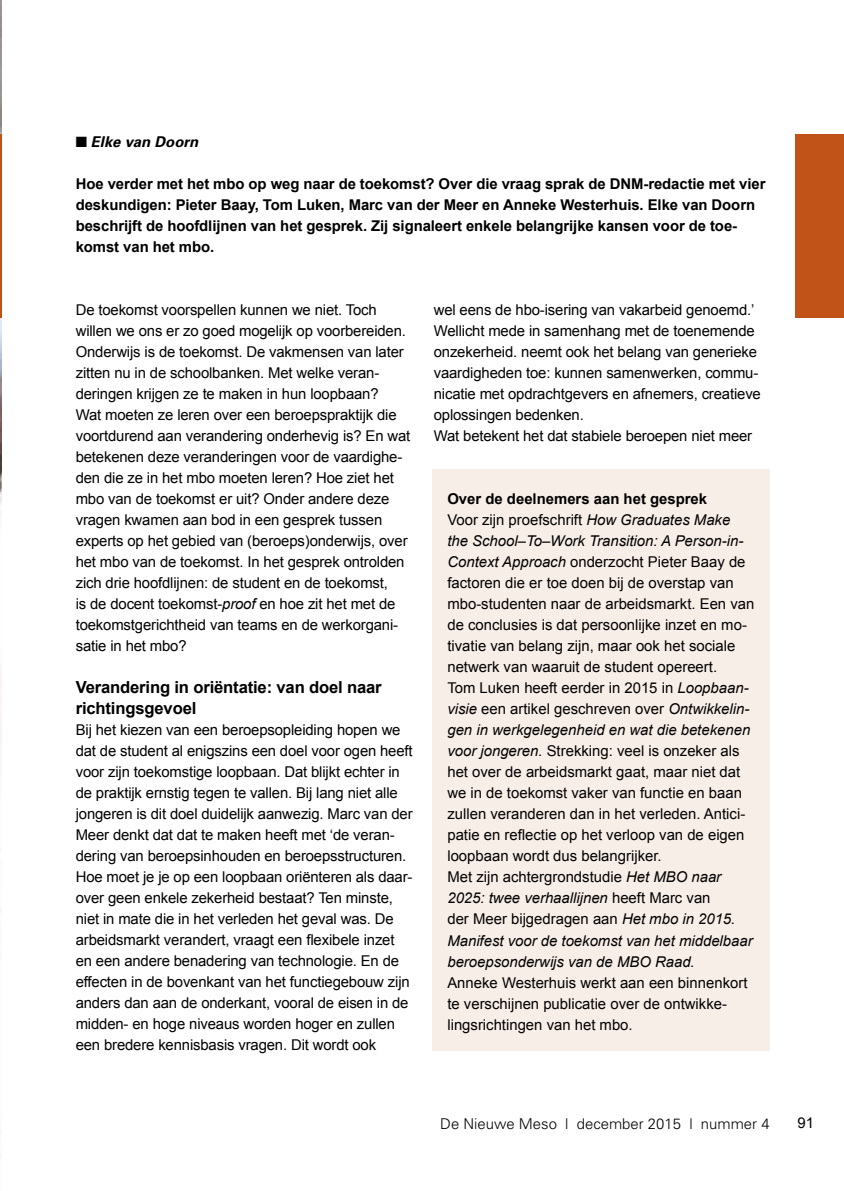
<style>
.page{position:relative;width:844px;height:1191px;background:#fff}
.page>*{position:absolute;margin:0;border:0;box-sizing:border-box;transform-origin:0 0}
.t1{font:700 16.62px/21px "Arial";letter-spacing:-.01em;color:#000}
.t2{font:14.88px/21px "Arial";letter-spacing:-.01em;color:#000}
.t3{font:700 14.88px/21px "Arial";letter-spacing:-.005em;color:#000}
.t4{font:300 14.88px "Univers";color:#000}
.t5{font:italic 700 14.88px "Univers";color:#000}
.s1{font-style:italic}
.s2{font-weight:700}
</style>
<div class="page">
<img style="left:0;top:0;width:1px;height:726px">
<div style="left:432px;top:469px;width:337px;height:581px;background:#f8eee8"></div>
<div style="left:795px;top:134px;width:48px;height:183px;background:#c15319"></div>
<hr style="left:0;top:134px;width:1px;height:183px;background:#c15319">
<p class="t5" style="left:76px;top:132px;width:124px">■ Elke van Doorn</p>
<p class="t3" style="left:76px;top:174px;width:691px">Hoe verder met het mbo op weg naar de toekomst? Over die vraag sprak de DNM-redactie met vier deskundigen: Pieter Baay, Tom Luken, Marc van der Meer en Anneke Westerhuis. Elke van Doorn beschrijft de hoofdlijnen van het gesprek. Zij signaleert enkele belangrijke kansen voor de toe&shy;komst van het mbo.</p>
<p class="t2" style="left:76px;top:299px;width:336px">De toekomst voorspellen kunnen we niet. Toch willen we ons er zo goed mogelijk op voorbereiden.<br>Onderwijs is de toekomst. De vakmensen van later zitten nu in de schoolbanken. Met welke veran&shy;deringen krijgen ze te maken in hun loopbaan?<br>Wat moeten ze leren over een beroepspraktijk die voortdurend aan verandering onderhevig is? En wat betekenen deze veranderingen voor de vaardighe&shy;den die ze in het mbo moeten leren? Hoe ziet het mbo van de toekomst er uit? Onder andere deze vragen kwamen aan bod in een gesprek tussen experts op het gebied van (beroeps)onderwijs, over het mbo van de toekomst. In het gesprek ontrolden zich drie hoofdlijnen: de student en de toekomst,<br>is de docent toekomst-<span class="s1">proof</span> en hoe zit het met de toekomstgerichtheid van teams en de werkorgani&shy;satie in het mbo?</p>
<p class="t1" style="left:76px;top:677px;width:307px">Verandering in oriëntatie: van doel naar richtingsgevoel</p>
<p class="t2" style="left:76px;top:719px;width:338px">Bij het kiezen van een beroepsopleiding hopen we dat de student al enigszins een doel voor ogen heeft voor zijn toekomstige loopbaan. Dat blijkt echter in de praktijk ernstig tegen te vallen. Bij lang niet alle jongeren is dit doel duidelijk aanwezig. Marc van der Meer denkt dat dat te maken heeft met ‘de veran&shy;dering van beroepsinhouden en beroepsstructuren.<br>Hoe moet je je op een loopbaan oriënteren als daar&shy;over geen enkele zekerheid bestaat? Ten minste, niet in mate die in het verleden het geval was. De arbeidsmarkt verandert, vraagt een flexibele inzet en een andere benadering van technologie. En de effecten in de bovenkant van het functiegebouw zijn anders dan aan de onderkant, vooral de eisen in de midden- en hoge niveaus worden hoger en zullen een bredere kennisbasis vragen. Dit wordt ook</p>
<p class="t2" style="left:433px;top:299px;width:328px">wel eens de hbo-isering van vakarbeid genoemd.’ Wellicht mede in samenhang met de toenemende onzekerheid. neemt ook het belang van generieke vaardigheden toe: kunnen samenwerken, commu&shy;nicatie met opdrachtgevers en afnemers, creatieve oplossingen bedenken.<br>Wat betekent het dat stabiele beroepen niet meer</p>
<p class="t2" style="left:447px;top:489px;width:308px"><span class="s2">Over de deelnemers aan het gesprek<br></span>Voor zijn proefschrift <span class="s1">How Graduates Make the School–To–Work Transition: A Person-in-Context Approach</span> onderzocht Pieter Baay de factoren die er toe doen bij de overstap van mbo-studenten naar de arbeidsmarkt. Een van de conclusies is dat persoonlijke inzet en mo&shy;tivatie van belang zijn, maar ook het sociale netwerk van waaruit de student opereert.<br>Tom Luken heeft eerder in 2015 in <span class="s1">Loopbaan&shy;visie</span> een artikel geschreven over <span class="s1">Ontwikkelin&shy;gen in werkgelegenheid en wat die betekenen voor jongeren.</span> Strekking: veel is onzeker als het over de arbeidsmarkt gaat, maar niet dat we in de toekomst vaker van functie en baan zullen veranderen dan in het verleden. Antici&shy;patie en reflectie op het verloop van de eigen loopbaan wordt dus belangrijker.<br>Met zijn achtergrondstudie <span class="s1">Het MBO naar 2025: twee verhaallijnen</span> heeft Marc van<br>der Meer bijgedragen aan <span class="s1">Het mbo in 2015.<br>Manifest voor de toekomst van het middelbaar beroepsonderwijs van de MBO Raad.</span></p>
<p class="t2" style="left:447px;top:972px;width:301px">Anneke Westerhuis werkt aan een binnenkort te verschijnen publicatie over de ontwikke&shy;lingsrichtingen van het mbo.</p>
<p class="t4" style="left:440px;top:1114px;width:331px">De Nieuwe Meso | december 2015 | nummer 4</p>
<p class="t2" style="left:797px;top:1112px;width:18px">91</p>
</div>
